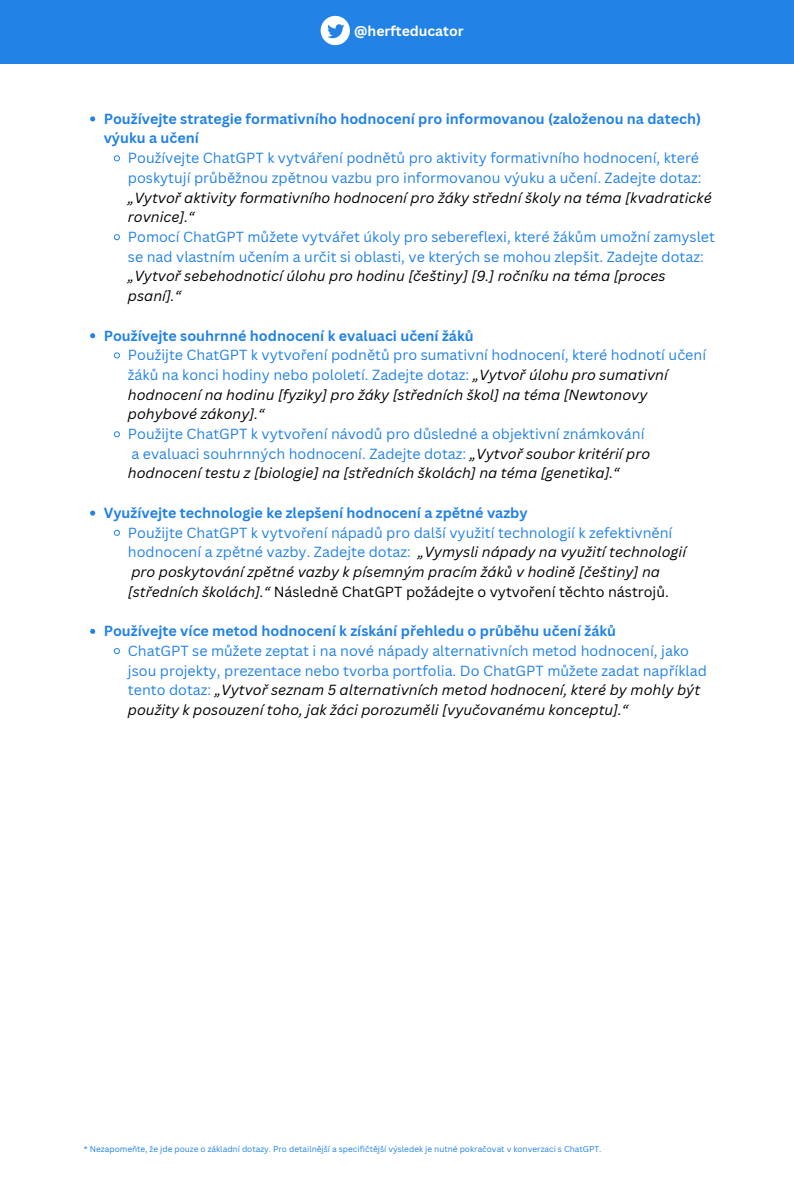
<style>
.page{position:relative;width:794px;height:1182px;background:#fff}
.page>*{position:absolute;margin:0;border:0;box-sizing:border-box;transform-origin:0 0}
.t1{font:14.25px/19.7px "Canva Sans";color:#2282e6}
.t2{font:italic 14.25px/19.7px "Canva Sans";color:#000}
.t3{font:700 14.25px/19.7px "Canva Sans";color:#2282e6}
.t4{font:700 13.95px "Canva Sans";color:#fff}
.t5{font:8.25px "Canva Sans";color:#2282e6}
.s1{font-style:italic;color:#000}
.s2{font-style:normal;color:#2282e6}
.s3{font-style:normal}
</style>
<div class="page">
<div style="left:0;top:0;width:793px;height:63px;background:#2282e6"></div>
<svg style="left:90px;top:116px;width:5px;height:5px"></svg>
<svg style="left:114px;top:155px;width:6px;height:6px"></svg>
<svg style="left:114px;top:234px;width:6px;height:6px"></svg>
<svg style="left:90px;top:333px;width:5px;height:5px"></svg>
<svg style="left:114px;top:352px;width:6px;height:6px"></svg>
<svg style="left:114px;top:431px;width:6px;height:6px"></svg>
<svg style="left:90px;top:510px;width:5px;height:5px"></svg>
<svg style="left:114px;top:529px;width:6px;height:7px"></svg>
<svg style="left:90px;top:628px;width:5px;height:6px"></svg>
<svg style="left:114px;top:648px;width:6px;height:6px"></svg>
<svg style="left:320px;top:16px;width:30px;height:29px"></svg>
<p class="t4" style="left:354px;top:22px;width:111px">@herfteducator</p>
<p class="t3" style="left:104px;top:108px;width:598px">Používejte strategie formativního hodnocení pro informovanou (založenou na datech) výuku a učení</p>
<p class="t1" style="left:128px;top:148px;width:575px">Používejte ChatGPT k vytváření podnětů pro aktivity formativního hodnocení, které poskytují průběžnou zpětnou vazbu pro informovanou výuku a učení. Zadejte dotaz:</p>
<p class="t2" style="left:128px;top:187px;width:585px">„Vytvoř aktivity formativního hodnocení pro žáky střední školy na téma [kvadratické rovnice].“</p>
<p class="t1" style="left:128px;top:226px;width:588px">Pomocí ChatGPT můžete vytvářet úkoly pro sebereflexi, které žákům umožní zamyslet se nad vlastním učením a určit si oblasti, ve kterých se mohou zlepšit. Zadejte dotaz:</p>
<p class="t2" style="left:128px;top:266px;width:539px">„Vytvoř sebehodnoticí úlohu pro hodinu [češtiny] [9.] ročníku na téma [proces psaní].“</p>
<p class="t3" style="left:104px;top:325px;width:371px">Používejte souhrnné hodnocení k evaluaci učení žáků</p>
<p class="t1" style="left:128px;top:345px;width:579px">Použijte ChatGPT k vytvoření podnětů pro sumativní hodnocení, které hodnotí učení žáků na konci hodiny nebo pololetí. Zadejte dotaz: <span class="s1">„Vytvoř úlohu pro sumativní hodnocení na hodinu [fyziky] pro žáky [středních škol] na téma [Newtonovy pohybové zákony].“</span></p>
<p class="t1" style="left:128px;top:423px;width:523px">Použijte ChatGPT k vytvoření návodů pro důsledné a objektivní známkování a evaluaci souhrnných hodnocení. Zadejte dotaz: <span class="s1">„Vytvoř soubor kritérií pro hodnocení testu z [biologie] na [středních školách] na téma [genetika].“</span></p>
<p class="t3" style="left:104px;top:502px;width:425px">Využívejte technologie ke zlepšení hodnocení a zpětné vazby</p>
<p class="t2" style="left:128px;top:522px;width:559px"><span class="s2">Použijte ChatGPT k vytvoření nápadů pro další využití technologií k zefektivnění hodnocení a zpětné vazby. Zadejte dotaz:</span> „Vymysli nápady na využití technologií pro poskytování zpětné vazby k písemným pracím žáků v hodině [češtiny] na [středních školách].“ <span class="s3">Následně ChatGPT požádejte o vytvoření těchto nástrojů.</span></p>
<p class="t3" style="left:104px;top:620px;width:513px">Používejte více metod hodnocení k získání přehledu o průběhu učení žáků</p>
<p class="t1" style="left:128px;top:640px;width:580px">ChatGPT se můžete zeptat i na nové nápady alternativních metod hodnocení, jako jsou projekty, prezentace nebo tvorba portfolia. Do ChatGPT můžete zadat například tento dotaz: <span class="s1">„Vytvoř seznam 5 alternativních metod hodnocení, které by mohly být použity k posouzení toho, jak žáci porozuměli [vyučovanému konceptu].“</span></p>
<p class="t5" style="left:84px;top:1142px;width:518px">* Nezapomeňte, že jde pouze o základní dotazy. Pro detailnější a specifičtější výsledek je nutné pokračovat v konverzaci s ChatGPT.</p>
</div>
